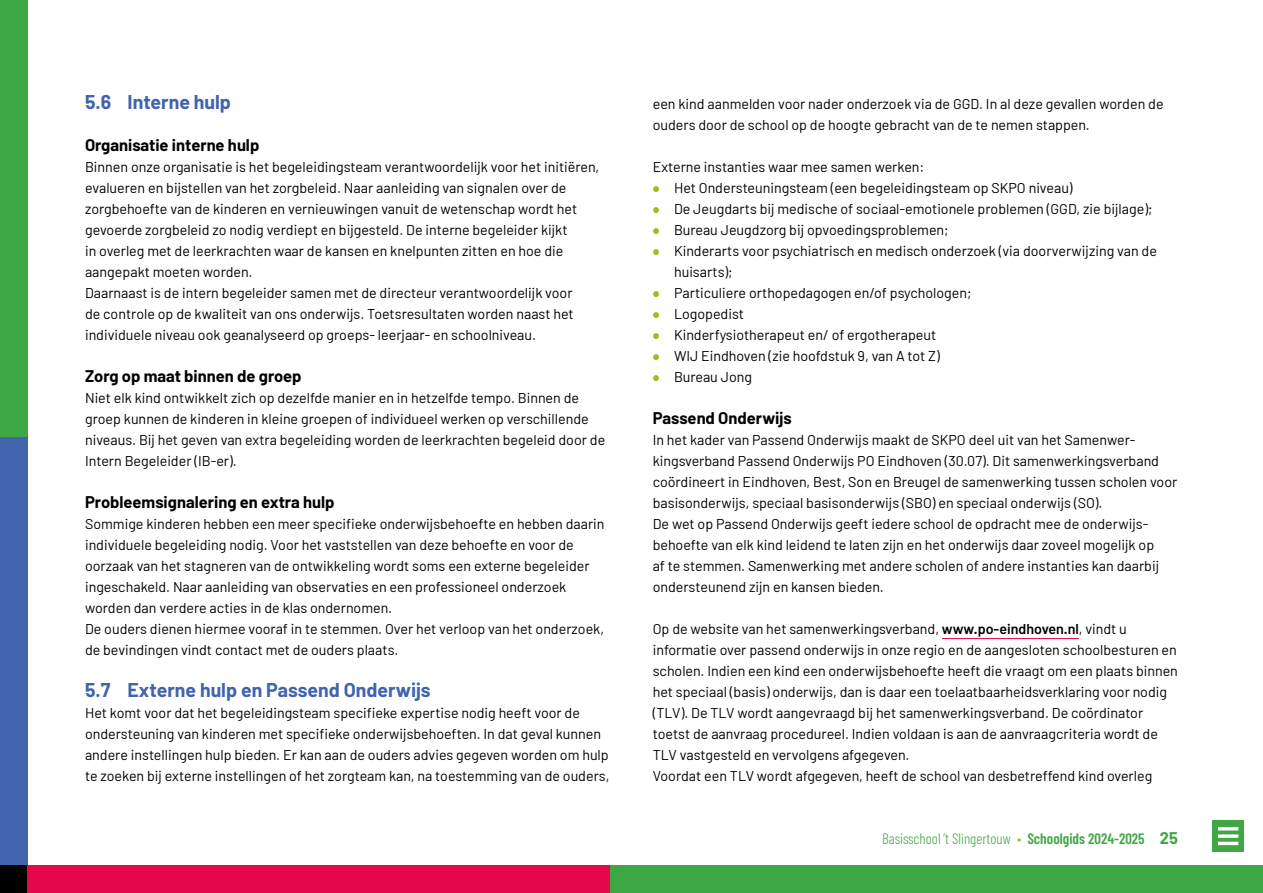
<style>
.page{position:relative;width:1263px;height:893px;background:#fff}
.page>*{position:absolute;margin:0;border:0;box-sizing:border-box;transform-origin:0 0}
.t1{font:700 19.5px "Barlow";color:#4264ad}
.t2{font:700 16.5px "Barlow";color:#000}
.t3{font:300 15px "Barlow Condensed";color:#40a744}
.t4{font:14.25px/21px "Barlow";color:#000}
.s1{font-weight:900;font-size:21px;color:#95c11f}
.s2{font-weight:600}
.s3{color:#95c11f}
.s4{font-family:"Barlow";font-weight:700;font-size:16.5px}
</style>
<div class="page">
<hr style="left:942px;top:638px;width:137px;height:1px;background:#e5074b">
<div style="left:600px;top:865px;width:663px;height:28px;background:#3ca743"></div>
<div style="left:0;top:0;width:28px;height:437px;background:#3ca743"></div>
<div style="left:0;top:437px;width:28px;height:428px;background:#4364ad"></div>
<div style="left:0;top:865px;width:28px;height:28px;background:#000"></div>
<div style="left:28px;top:865px;width:582px;height:28px;background:#e5074b"></div>
<div style="left:1212px;top:820px;width:32px;height:32px;background:#40a744"></div>
<svg style="left:1218px;top:834px;width:20px;height:4px"></svg>
<hr style="left:1218px;top:827px;width:20px;height:3px;background:#fff">
<hr style="left:1218px;top:842px;width:20px;height:3px;background:#fff">
<h1 class="t1" style="left:85px;top:88px;width:147px">5.6 Interne hulp</h1>
<p class="t2" style="left:85px;top:133px;width:176px">Organisatie interne hulp</p>
<p class="t4" style="left:85px;top:156px;width:516px">Binnen onze organisatie is het begeleidingsteam verantwoordelijk voor het initiëren, evalueren en bijstellen van het zorgbeleid. Naar aanleiding van signalen over de zorgbehoefte van de kinderen en vernieuwingen vanuit de wetenschap wordt het gevoerde zorgbeleid zo nodig verdiept en bijgesteld. De interne begeleider kijkt<br>in overleg met de leerkrachten waar de kansen en knelpunten zitten en hoe die aangepakt moeten worden.<br>Daarnaast is de intern begeleider samen met de directeur verantwoordelijk voor<br>de controle op de kwaliteit van ons onderwijs. Toetsresultaten worden naast het individuele niveau ook geanalyseerd op groeps- leerjaar- en schoolniveau.</p>
<p class="t2" style="left:85px;top:364px;width:218px">Zorg op maat binnen de groep</p>
<p class="t4" style="left:85px;top:387px;width:522px">Niet elk kind ontwikkelt zich op dezelfde manier en in hetzelfde tempo. Binnen de groep kunnen de kinderen in kleine groepen of individueel werken op verschillende niveaus. Bij het geven van extra begeleiding worden de leerkrachten begeleid door de Intern Begeleider (IB-er).</p>
<p class="t2" style="left:85px;top:490px;width:251px">Probleemsignalering en extra hulp</p>
<p class="t4" style="left:85px;top:513px;width:521px">Sommige kinderen hebben een meer specifieke onderwijsbehoefte en hebben daarin individuele begeleiding nodig. Voor het vaststellen van deze behoefte en voor de oorzaak van het stagneren van de ontwikkeling wordt soms een externe begeleider ingeschakeld. Naar aanleiding van observaties en een professioneel onderzoek worden dan verdere acties in de klas ondernomen.<br>De ouders dienen hiermee vooraf in te stemmen. Over het verloop van het onderzoek, de bevindingen vindt contact met de ouders plaats.</p>
<h1 class="t1" style="left:85px;top:676px;width:347px">5.7 Externe hulp en Passend Onderwijs</h1>
<p class="t4" style="left:85px;top:702px;width:526px">Het komt voor dat het begeleidingsteam specifieke expertise nodig heeft voor de ondersteuning van kinderen met specifieke onderwijsbehoeften. In dat geval kunnen andere instellingen hulp bieden. Er kan aan de ouders advies gegeven worden om hulp te zoeken bij externe instellingen of het zorgteam kan, na toestemming van de ouders,</p>
<p class="t4" style="left:653px;top:93px;width:512px">een kind aanmelden voor nader onderzoek via de GGD. In al deze gevallen worden de ouders door de school op de hoogte gebracht van de te nemen stappen.</p>
<p class="t4" style="left:653px;top:156px;width:273px">Externe instanties waar mee samen werken:</p>
<p class="t4" style="left:653px;top:177px;width:421px"><span class="s1">•</span> Het Ondersteuningsteam (een begeleidingsteam op SKPO niveau)</p>
<p class="t4" style="left:653px;top:198px;width:501px"><span class="s1">•</span> De Jeugdarts bij medische of sociaal-emotionele problemen (GGD, zie bijlage);</p>
<p class="t4" style="left:653px;top:219px;width:297px"><span class="s1">•</span> Bureau Jeugdzorg bij opvoedingsproblemen;</p>
<p class="t4" style="left:674px;top:240px;width:484px;text-indent:-21px"><span class="s1">•</span> Kinderarts voor psychiatrisch en medisch onderzoek (via doorverwijzing van de huisarts);</p>
<p class="t4" style="left:653px;top:282px;width:320px"><span class="s1">•</span> Particuliere orthopedagogen en/of psychologen;</p>
<p class="t4" style="left:653px;top:303px;width:93px"><span class="s1">•</span> Logopedist</p>
<p class="t4" style="left:653px;top:324px;width:285px"><span class="s1">•</span> Kinderfysiotherapeut en/ of ergotherapeut</p>
<p class="t4" style="left:653px;top:345px;width:289px"><span class="s1">•</span> WIJ Eindhoven (zie hoofdstuk 9, van A tot Z)</p>
<p class="t4" style="left:653px;top:366px;width:101px"><span class="s1">•</span> Bureau Jong</p>
<p class="t2" style="left:653px;top:406px;width:141px">Passend Onderwijs</p>
<p class="t4" style="left:653px;top:429px;width:526px">In het kader van Passend Onderwijs maakt de SKPO deel uit van het Samenwer&shy;kingsverband Passend Onderwijs PO Eindhoven (30.07). Dit samenwerkingsverband coördineert in Eindhoven, Best, Son en Breugel de samenwerking tussen scholen voor basisonderwijs, speciaal basisonderwijs (SBO) en speciaal onderwijs (SO).<br>De wet op Passend Onderwijs geeft iedere school de opdracht mee de onderwijs&shy;behoefte van elk kind leidend te laten zijn en het onderwijs daar zoveel mogelijk op<br>af te stemmen. Samenwerking met andere scholen of andere instanties kan daarbij ondersteunend zijn en kansen bieden.</p>
<p class="t4" style="left:653px;top:618px;width:527px">Op de website van het samenwerkingsverband, <span class="s2">www.po-eindhoven.nl</span>, vindt u informatie over passend onderwijs in onze regio en de aangesloten schoolbesturen en scholen. Indien een kind een onderwijsbehoefte heeft die vraagt om een plaats binnen het speciaal (basis) onderwijs, dan is daar een toelaatbaarheidsverklaring voor nodig (TLV). De TLV wordt aangevraagd bij het samenwerkingsverband. De coördinator toetst de aanvraag procedureel. Indien voldaan is aan de aanvraagcriteria wordt de TLV vastgesteld en vervolgens afgegeven.<br>Voordat een TLV wordt afgegeven, heeft de school van desbetreffend kind overleg</p>
<p class="t3" style="left:882px;top:830px;width:297px">Basisschool ’t Slingertouw <span class="s3">•</span> <span class="s2">Schoolgids 2024-2025</span> <span class="s4">25</span></p>
</div>
